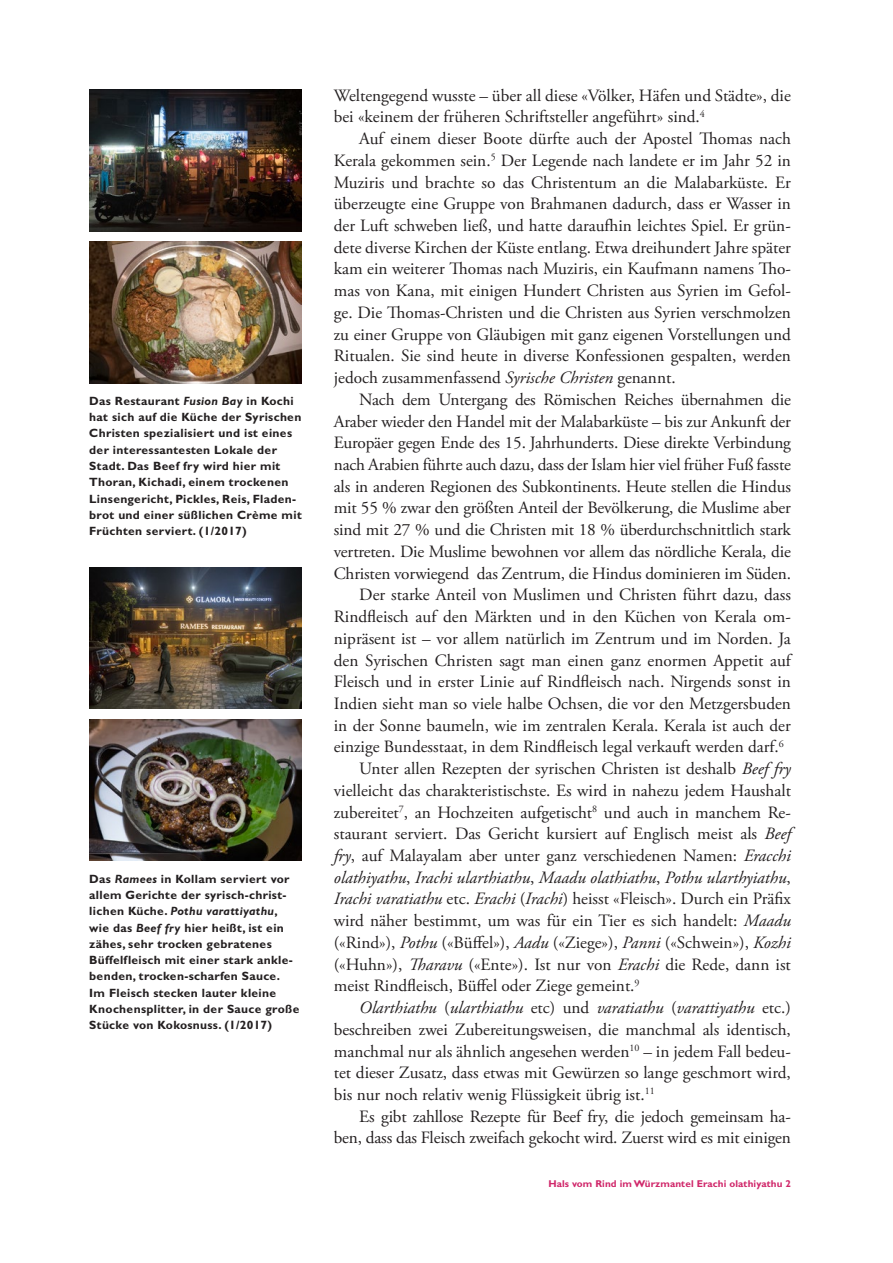
<style>
.page{position:relative;width:893px;height:1263px;background:#fff}
.page>*{position:absolute;margin:0;border:0;box-sizing:border-box;transform-origin:0 0}
.Lauftext_mit_Einzug{font:17.25px/21.8px "Adobe Garamond Pro";color:#231f20;text-align:justify}
.Bildlegende{font:700 12px/16.4px "Gill Sans MT Pro";letter-spacing:.025em;color:#231f20}
.t1{font:700 9.9px "Gill Sans MT Pro";letter-spacing:.01em;color:#d0276a}
.s1{font-style:italic}
</style>
<div class="page">
<img style="left:89px;top:89px;width:213px;height:142px">
<img style="left:89px;top:241px;width:213px;height:142px">
<img style="left:89px;top:567px;width:213px;height:142px">
<img style="left:89px;top:719px;width:213px;height:142px">
<p class="Bildlegende" style="left:89px;top:392px;width:214px">Das Restaurant <span class="s1">Fusion Bay</span> in Kochi hat sich auf die Küche der Syrischen Christen spezialisiert und ist eines der interessantesten Lokale der Stadt. Das Beef fry wird hier mit Thoran, Kichadi, einem trockenen Linsengericht, Pickles, Reis, Fladen&shy;brot und einer süßlichen Crème mit Früchten serviert. (1/2017)</p>
<p class="Bildlegende" style="left:89px;top:870px;width:212px">Das <span class="s1">Ramees</span> in Kollam serviert vor allem Gerichte der syrisch-christ&shy;lichen Küche. <span class="s1">Pothu varattiyathu</span>, wie das <span class="s1">Beef fry</span> hier heißt, ist ein zähes, sehr trocken gebratenes Büffelfleisch mit einer stark ankle&shy;benden, trocken-scharfen Sauce.<br>Im Fleisch stecken lauter kleine Knochensplitter, in der Sauce große Stücke von Kokosnuss. (1/2017)</p>
<p class="Lauftext_mit_Einzug" style="left:334px;top:85px;width:459px">Weltengegend wusste – über all diese «Völker, Häfen und Städte», die bei «keinem der früheren Schriftsteller angeführt» sind.<sup>4</sup></p>
<p class="Lauftext_mit_Einzug" style="left:334px;top:128px;width:459px;text-indent:26px">Auf einem dieser Boote dürfte auch der Apostel Thomas nach Kerala gekommen sein.<sup>5</sup> Der Legende nach landete er im Jahr 52 in Muziris und brachte so das Christentum an die Malabarküste. Er überzeugte eine Gruppe von Brahmanen dadurch, dass er Wasser in der Luft schweben ließ, und hatte daraufhin leichtes Spiel. Er grün&shy;dete diverse Kirchen der Küste entlang. Etwa dreihundert Jahre später kam ein weiterer Thomas nach Muziris, ein Kaufmann namens Tho&shy;mas von Kana, mit einigen Hundert Christen aus Syrien im Gefol&shy;ge. Die Thomas-Christen und die Christen aus Syrien verschmolzen zu einer Gruppe von Gläubigen mit ganz eigenen Vorstellungen und Ritualen. Sie sind heute in diverse Konfessionen gespalten, werden jedoch zusammenfassend <span class="s1">Syrische Christen</span> genannt.</p>
<p class="Lauftext_mit_Einzug" style="left:334px;top:389px;width:459px;text-indent:26px">Nach dem Untergang des Römischen Reiches übernahmen die Araber wieder den Handel mit der Malabarküste – bis zur Ankunft der Europäer gegen Ende des 15. Jahrhunderts. Diese direkte Verbindung nach Arabien führte auch dazu, dass der Islam hier viel früher Fuß fasste als in anderen Regionen des Subkontinents. Heute stellen die Hindus mit 55 % zwar den größten Anteil der Bevölkerung, die Muslime aber sind mit 27 % und die Christen mit 18 % überdurchschnittlich stark vertreten. Die Muslime bewohnen vor allem das nördliche Kerala, die Christen vorwiegend das Zentrum, die Hindus dominieren im Süden.</p>
<p class="Lauftext_mit_Einzug" style="left:334px;top:585px;width:459px;text-indent:26px">Der starke Anteil von Muslimen und Christen führt dazu, dass Rindfleisch auf den Märkten und in den Küchen von Kerala om&shy;nipräsent ist – vor allem natürlich im Zentrum und im Norden. Ja den Syrischen Christen sagt man einen ganz enormen Appetit auf Fleisch und in erster Linie auf Rindfleisch nach. Nirgends sonst in Indien sieht man so viele halbe Ochsen, die vor den Metzgersbuden in der Sonne baumeln, wie im zentralen Kerala. Kerala ist auch der einzige Bundesstaat, in dem Rindfleisch legal verkauft werden darf.<sup>6</sup></p>
<p class="Lauftext_mit_Einzug" style="left:334px;top:758px;width:459px;text-indent:26px">Unter allen Rezepten der syrischen Christen ist deshalb <span class="s1">Beef fry </span>vielleicht das charakteristischste. Es wird in nahezu jedem Haushalt zubereitet<sup>7</sup>, an Hochzeiten aufgetischt<sup>8</sup> und auch in manchem Re&shy;staurant serviert. Das Gericht kursiert auf Englisch meist als <span class="s1">Beef fry</span>, auf Malayalam aber unter ganz verschiedenen Namen: <span class="s1">Eracchi olathiyathu</span>, <span class="s1">Irachi ularthiathu</span>, <span class="s1">Maadu olathiathu</span>, <span class="s1">Pothu ularthyiathu</span>, <span class="s1">Irachi varatiathu</span> etc. <span class="s1">Erachi</span> (<span class="s1">Irachi</span>) heisst «Fleisch». Durch ein Präfix wird näher bestimmt, um was für ein Tier es sich handelt: <span class="s1">Maadu </span>(«Rind»), <span class="s1">Pothu</span> («Büffel»), <span class="s1">Aadu</span> («Ziege»), <span class="s1">Panni</span> («Schwein»), <span class="s1">Kozhi </span>(«Huhn»), <span class="s1">Tharavu</span> («Ente»). Ist nur von <span class="s1">Erachi</span> die Rede, dann ist meist Rindfleisch, Büffel oder Ziege gemeint.<sup>9</sup></p>
<p class="Lauftext_mit_Einzug" style="left:334px;top:997px;width:459px;text-indent:26px"><span class="s1">Olarthiathu</span> (<span class="s1">ularthiathu</span> etc) und <span class="s1">varatiathu</span> (<span class="s1">varattiyathu</span> etc.) beschreiben zwei Zubereitungsweisen, die manchmal als identisch, manchmal nur als ähnlich angesehen werden<sup>10</sup> – in jedem Fall bedeu&shy;tet dieser Zusatz, dass etwas mit Gewürzen so lange geschmort wird, bis nur noch relativ wenig Flüssigkeit übrig ist.<sup>11</sup></p>
<p class="Lauftext_mit_Einzug" style="left:334px;top:1106px;width:459px;text-align:right">Es gibt zahllose Rezepte für Beef fry, die jedoch gemeinsam ha&shy;ben, dass das Fleisch zweifach gekocht wird. Zuerst wird es mit einigen</p>
<p class="t1" style="left:548px;top:1177px;width:244px">Hals vom Rind im Würzmantel Erachi olathiyathu 2</p>
</div>
